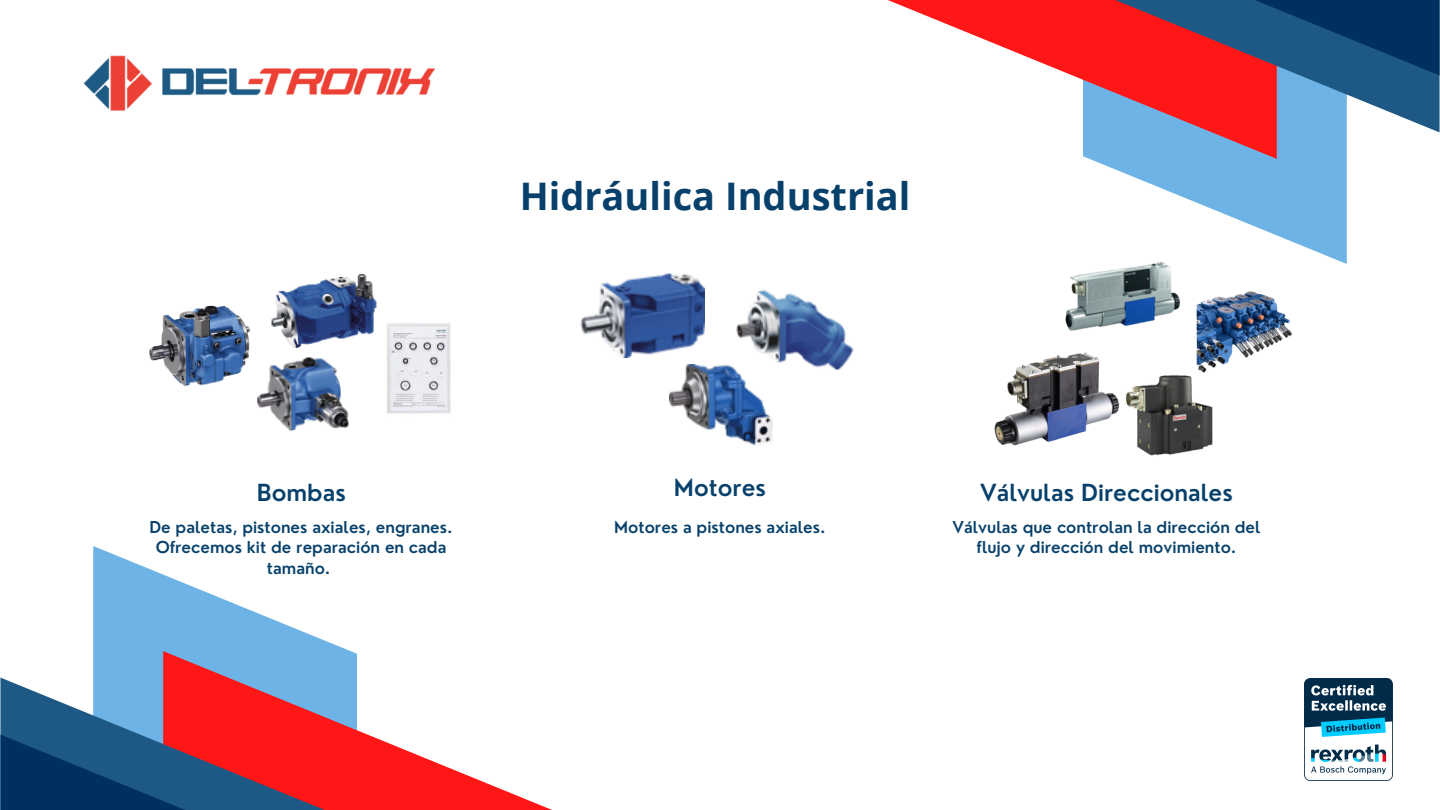
<style>
.page{position:relative;width:1440px;height:810px;background:#fff}
.page>*{position:absolute;margin:0;border:0;box-sizing:border-box;transform-origin:0 0}
.t1{font:700 38px "Open Sans";color:#07416b}
.t2{font:600 23px "Nourd";color:#07416b}
.t3{font:600 16px/20.2px "Nourd";color:#07416b;text-align:center}
</style>
<div class="page">
<svg style="left:1090px;top:132px;width:257px;height:132px;fill:#6eb3e6"></svg>
<svg style="left:888px;top:0;width:389px;height:159px"></svg>
<svg style="left:1115px;top:0;width:325px;height:132px;background:#774e6a"></svg>
<svg style="left:93px;top:546px;width:257px;height:132px;fill:#6eb3e6"></svg>
<svg style="left:163px;top:651px;width:389px;height:159px"></svg>
<svg style="left:0;top:678px;width:325px;height:132px;background:#764f6c"></svg>
<img style="left:83px;top:55px;width:352px;height:57px">
<img style="left:1305px;top:678px;width:87px;height:103px">
<img style="left:149px;top:305px;width:99px;height:82px">
<img style="left:248px;top:326px;width:101px;height:105px">
<img style="left:253px;top:275px;width:124px;height:92px">
<img style="left:387px;top:323px;width:64px;height:91px">
<img style="left:580px;top:273px;width:125px;height:85px">
<img style="left:736px;top:289px;width:118px;height:81px">
<img style="left:670px;top:365px;width:122px;height:81px">
<img style="left:1126px;top:381px;width:87px;height:75px">
<img style="left:994px;top:358px;width:132px;height:88px">
<img style="left:1052px;top:234px;width:152px;height:124px">
<img style="left:1159px;top:274px;width:134px;height:109px">
<p class="t1" style="left:520px;top:169px;width:392px">Hidráulica Industrial</p>
<p class="t2" style="left:257px;top:478px;width:91px">Bombas</p>
<p class="t2" style="left:674px;top:473px;width:94px">Motores</p>
<p class="t2" style="left:980px;top:478px;width:254px">Válvulas Direccionales</p>
<p class="t3" style="left:149px;top:517px;width:305px">De paletas, pistones axiales, engranes.<br>Ofrecemos kit de reparación en cada tamaño.</p>
<p class="t3" style="left:614px;top:517px;width:213px">Motores a pistones axiales.</p>
<p class="t3" style="left:952px;top:517px;width:310px">Válvulas que controlan la dirección del flujo y dirección del movimiento.</p>
</div>
